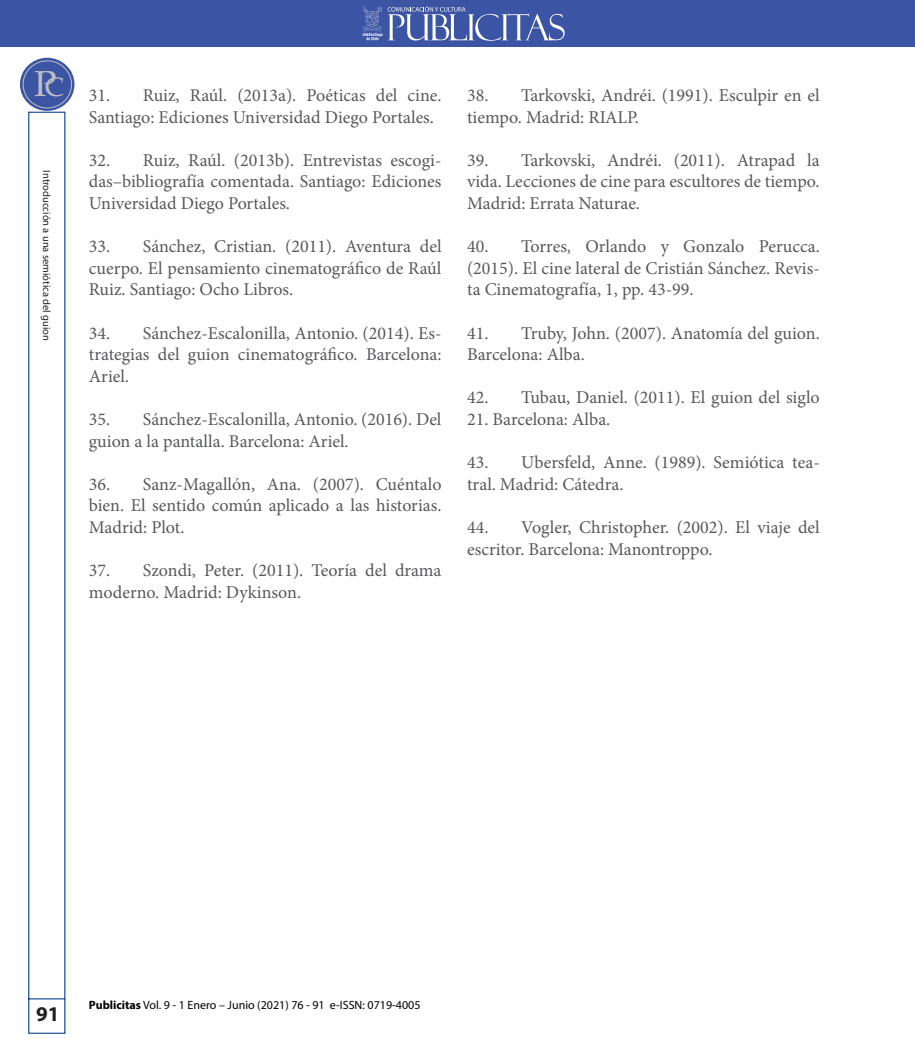
<style>
.page{position:relative;width:915px;height:1042px;background:#fff}
.page>*{position:absolute;margin:0;border:0;box-sizing:border-box;transform-origin:0 0}
.t1{font:36.3px "Palatino Linotype";color:#bebfc2}
.t2{font:700 21px "Myriad Pro";color:#231f20}
.t3{font:18px/21.6px "Minion Pro";color:#57585a}
.t4{font:12px "Myriad Pro";color:#000}
.t5{font:10.5px "Myriad Pro";color:#231f20}
.s1{font-size:26.55px}
.s2{font-weight:700}
</style>
<div class="page">
<div style="left:0;top:0;width:914px;height:47px;background:#3b54a4"></div>
<div style="left:20px;top:58px;width:54px;height:53px;background:#3b54a4;border-radius:50%"></div>
<div style="left:23px;top:60px;width:49px;height:48px;border:1px solid #bdbfbf;border-radius:50%"></div>
<svg style="left:28px;top:111px;width:38px;height:923px"></svg>
<svg style="left:362px;top:6px;width:202px;height:35px"></svg>
<h1 class="t1" style="left:34px;top:58px;width:32px">P<span class="s1">C</span></h1>
<p class="t5" style="left:53px;top:170px;width:172px;rotate:90deg">Introducción a una semiótica del guion</p>
<p class="t3" style="left:89px;top:84px;width:354px">31. Ruiz, Raúl. (2013a). Poéticas del cine.<br>Santiago: Ediciones Universidad Diego Portales.</p>
<p class="t3" style="left:89px;top:149px;width:354px;text-align:justify">32. Ruiz, Raúl. (2013b). Entrevistas escogi&shy;das–bibliografía comentada. Santiago: Ediciones Universidad Diego Portales.</p>
<p class="t3" style="left:89px;top:236px;width:354px;text-align:justify">33. Sánchez, Cristian. (2011). Aventura del cuerpo. El pensamiento cinematográfico de Raúl Ruiz. Santiago: Ocho Libros.</p>
<p class="t3" style="left:89px;top:322px;width:354px;text-align:justify">34. Sánchez-Escalonilla, Antonio. (2014). Es&shy;trategias del guion cinematográfico. Barcelona:<br>Ariel.</p>
<p class="t3" style="left:89px;top:408px;width:354px">35. Sánchez-Escalonilla, Antonio. (2016). Del guion a la pantalla. Barcelona: Ariel.</p>
<p class="t3" style="left:89px;top:473px;width:354px;text-align:justify">36. Sanz-Magallón, Ana. (2007). Cuéntalo bien. El sentido común aplicado a las historias.<br>Madrid: Plot.</p>
<p class="t3" style="left:89px;top:560px;width:354px">37. Szondi, Peter. (2011). Teoría del drama moderno. Madrid: Dykinson.</p>
<p class="t3" style="left:467px;top:84px;width:354px">38. Tarkovski, Andréi. (1991). Esculpir en el tiempo. Madrid: RIALP.</p>
<p class="t3" style="left:467px;top:149px;width:354px;text-align:justify">39. Tarkovski, Andréi. (2011). Atrapad la vida. Lecciones de cine para escultores de tiempo.<br>Madrid: Errata Naturae.</p>
<p class="t3" style="left:467px;top:236px;width:354px;text-align:justify">40. Torres, Orlando y Gonzalo Perucca. (2015). El cine lateral de Cristián Sánchez. Revis&shy;ta Cinematografía, 1, pp. 43-99.</p>
<p class="t3" style="left:467px;top:322px;width:354px">41. Truby, John. (2007). Anatomía del guion.<br>Barcelona: Alba.</p>
<p class="t3" style="left:467px;top:387px;width:354px">42. Tubau, Daniel. (2011). El guion del siglo</p>
<p class="t3" style="left:467px;top:408px;width:145px">21. Barcelona: Alba.</p>
<p class="t3" style="left:467px;top:452px;width:354px">43. Ubersfeld, Anne. (1989). Semiótica tea&shy;tral. Madrid: Cátedra.</p>
<p class="t3" style="left:467px;top:516px;width:354px">44. Vogler, Christopher. (2002). El viaje del escritor. Barcelona: Manontroppo.</p>
<p class="t2" style="left:36px;top:1000px;width:25px">91</p>
<p class="t4" style="left:89px;top:997px;width:333px"><span class="s2">Publicitas</span> Vol. 9 - 1 Enero – Junio (2021) 76 - 91 e-ISSN: 0719-4005</p>
</div>
